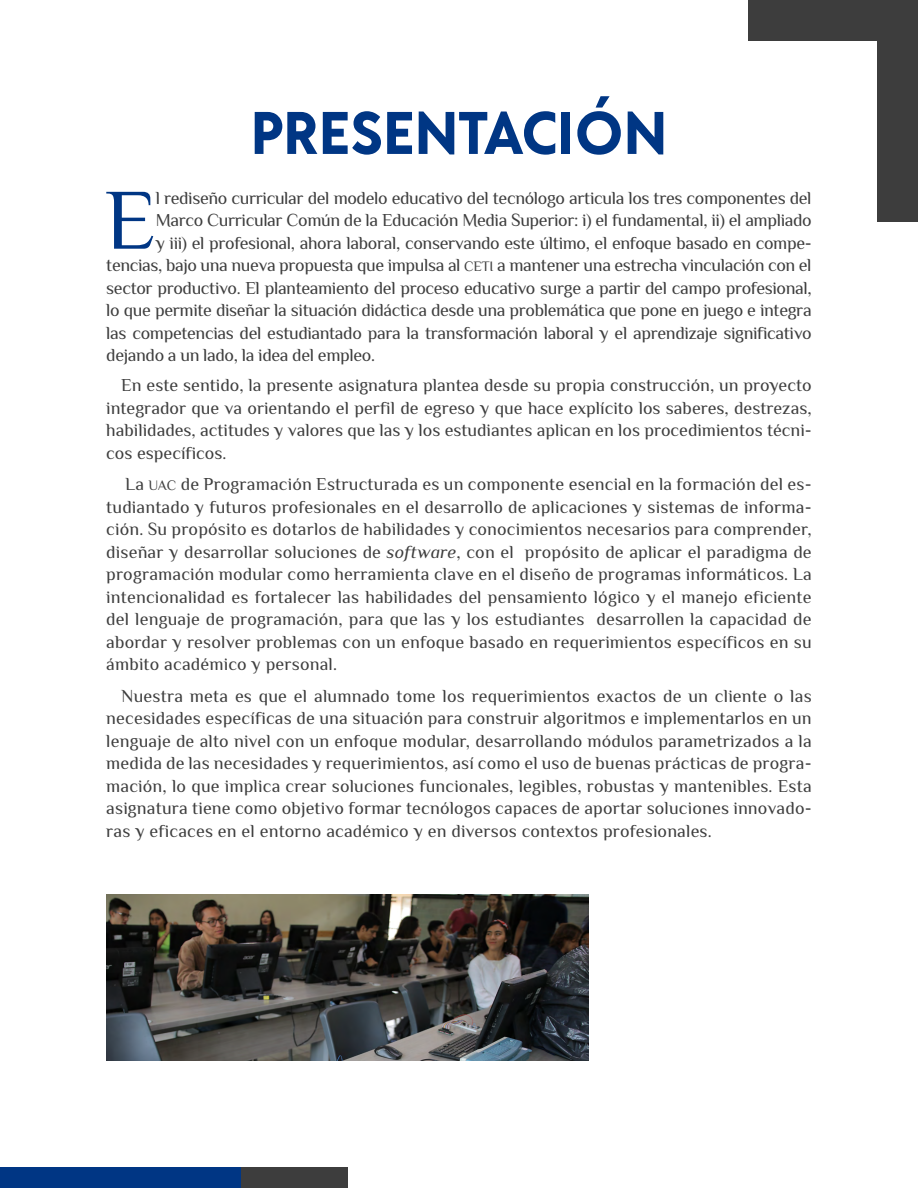
<style>
.page{position:relative;width:918px;height:1188px;background:#fff}
.page>*{position:absolute;margin:0;border:0;box-sizing:border-box;transform-origin:0 0}
.t1{font:86.25px "Philosopher";color:#003684}
.t2{font:700 60px "Acre";color:#003684}
.t3{font:18px/22.5px "Philosopher";letter-spacing:-.02em;color:#3e3e3e;text-align:justify}
.s1{font-size:14.25px}
.s2{font-style:italic}
</style>
<div class="page">
<div style="left:877px;top:0;width:41px;height:222px;background:#3d3d3d"></div>
<div style="left:748px;top:0;width:170px;height:41px;background:#3d3d3d"></div>
<div style="left:0;top:1167px;width:241px;height:21px;background:#003684"></div>
<div style="left:241px;top:1167px;width:106px;height:21px;background:#3d3d3d"></div>
<img style="left:106px;top:894px;width:483px;height:166px">
<h2 class="t2" style="left:251px;top:90px;width:418px">PRESENTACIÓN</h2>
<h1 class="t1" style="left:105px;top:165px;width:52px">E</h1>
<p class="t3" style="left:156px;top:187px;width:657px">l rediseño curricular del modelo educativo del tecnólogo articula los tres componentes del</p>
<p class="t3" style="left:156px;top:209px;width:657px">Marco Curricular Común de la Educación Media Superior: i) el fundamental, ii) el ampliado</p>
<p class="t3" style="left:156px;top:232px;width:658px">y iii) el profesional, ahora laboral, conservando este último, el enfoque basado en compe-</p>
<p class="t3" style="left:106px;top:254px;width:707px">tencias, bajo una nueva propuesta que impulsa al <span class="s1">CETI</span> a mantener una estrecha vinculación con el</p>
<p class="t3" style="left:106px;top:277px;width:707px">sector productivo. El planteamiento del proceso educativo surge a partir del campo profesional,</p>
<p class="t3" style="left:106px;top:299px;width:707px">lo que permite diseñar la situación didáctica desde una problemática que pone en juego e integra</p>
<p class="t3" style="left:106px;top:322px;width:707px">las competencias del estudiantado para la transformación laboral y el aprendizaje significativo</p>
<p class="t3" style="left:106px;top:344px;width:270px">dejando a un lado, la idea del empleo.</p>
<p class="t3" style="left:106px;top:374px;width:707px;text-indent:15px">En este sentido, la presente asignatura plantea desde su propia construcción, un proyecto integrador que va orientando el perfil de egreso y que hace explícito los saberes, destrezas, habilidades, actitudes y valores que las y los estudiantes aplican en los procedimientos técni&shy;cos específicos.</p>
<p class="t3" style="left:106px;top:473px;width:707px;text-indent:19px">La <span class="s1">UAC</span> de Programación Estructurada es un componente esencial en la formación del es&shy;tudiantado y futuros profesionales en el desarrollo de aplicaciones y sistemas de informa&shy;ción. Su propósito es dotarlos de habilidades y conocimientos necesarios para comprender, diseñar y desarrollar soluciones de <span class="s2">software</span>, con el propósito de aplicar el paradigma de programación modular como herramienta clave en el diseño de programas informáticos. La intencionalidad es fortalecer las habilidades del pensamiento lógico y el manejo eficiente del lenguaje de programación, para que las y los estudiantes desarrollen la capacidad de abordar y resolver problemas con un enfoque basado en requerimientos específicos en su ámbito académico y personal.</p>
<p class="t3" style="left:106px;top:685px;width:707px;text-indent:15px">Nuestra meta es que el alumnado tome los requerimientos exactos de un cliente o las necesidades específicas de una situación para construir algoritmos e implementarlos en un lenguaje de alto nivel con un enfoque modular, desarrollando módulos parametrizados a la medida de las necesidades y requerimientos, así como el uso de buenas prácticas de progra&shy;mación, lo que implica crear soluciones funcionales, legibles, robustas y mantenibles. Esta asignatura tiene como objetivo formar tecnólogos capaces de aportar soluciones innovado&shy;ras y eficaces en el entorno académico y en diversos contextos profesionales.</p>
</div>
